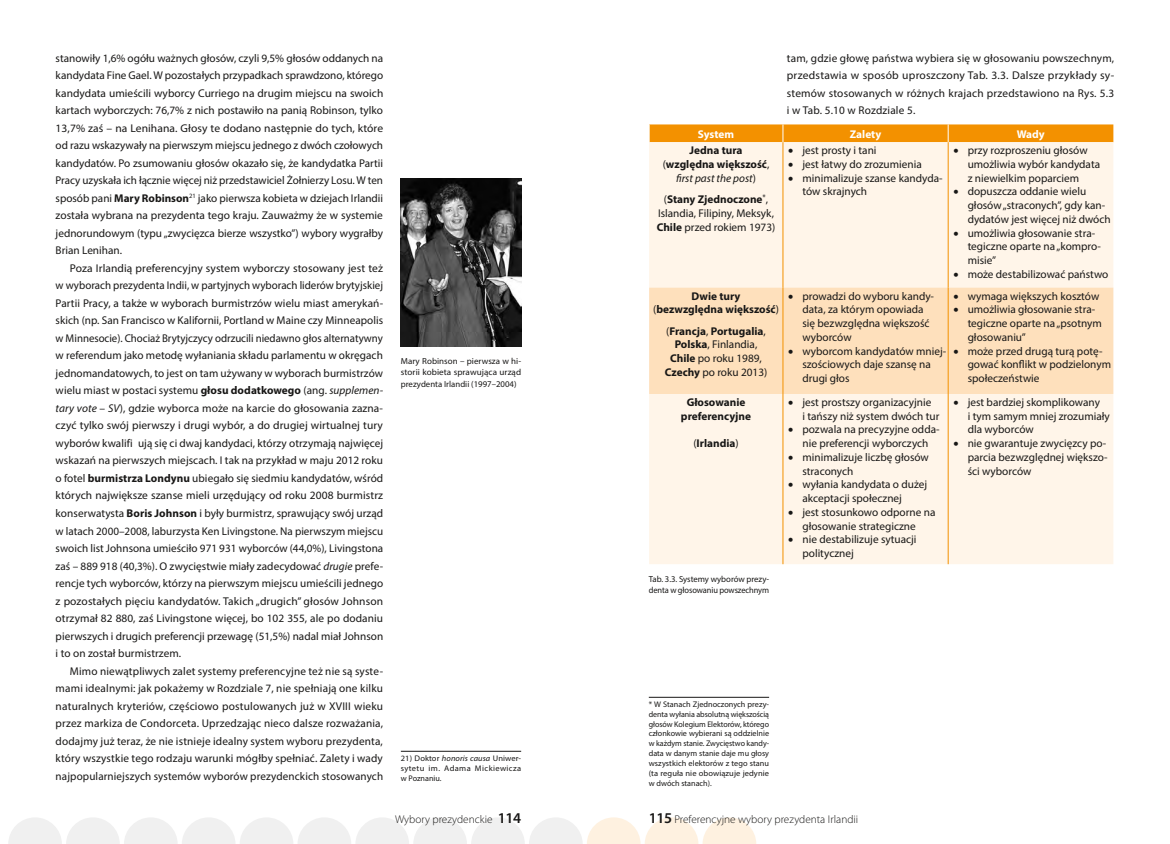
<style>
.page{position:relative;width:1170px;height:844px;background:#fff}
.page>*{position:absolute;margin:0;border:0;box-sizing:border-box;transform-origin:0 0}
.t1{font:11.25px/17.5px "Myriad Pro";color:#181716}
.t2{font:700 11.25px/13.8px "Myriad Pro";color:#181716;text-align:center}
.t3{font:300 11.25px "Myriad Pro";color:#181716}
.t4{font:700 11.25px "Myriad Pro";color:#fff}
.t5{font:8.75px/11.4px "Myriad Pro";color:#181716;text-align:justify}
.t6{font:8.12px/9.9px "Myriad Pro";letter-spacing:.01em;color:#181716;text-align:justify}
.t7{font:8.12px/9.9px "Myriad Pro";letter-spacing:.01em;color:#181716;text-align:justify;scale:1.04 1}
.s1{font-weight:700}
.s2{font-style:italic}
.s3{font-weight:600;font-size:15px}
.s4{font-weight:400}
.s5{font-weight:400;font-style:italic}
</style>
<div class="page">
<svg style="left:8px;top:817px;width:748px;height:26px"></svg>
<img style="left:401px;top:178px;width:120px;height:168px">
<hr style="left:401px;top:750px;width:120px;height:1px;background:#181716">
<hr style="left:648px;top:696px;width:121px;height:1px;background:#181716">
<div style="left:649px;top:142px;width:464px;height:422px;background:#fff5e9"></div>
<div style="left:649px;top:287px;width:464px;height:107px;background:#fee0bc"></div>
<div style="left:649px;top:124px;width:464px;height:18px;background:#f39100"></div>
<hr style="left:782px;top:142px;width:1px;height:145px;background:#f39100">
<hr style="left:947px;top:142px;width:1px;height:145px;background:#f39100">
<hr style="left:782px;top:394px;width:1px;height:170px;background:#f39100">
<hr style="left:947px;top:394px;width:1px;height:170px;background:#f39100">
<hr style="left:782px;top:287px;width:1px;height:107px;background:#f39100">
<hr style="left:947px;top:287px;width:1px;height:107px;background:#f39100">
<p class="t1" style="left:56px;top:49px;width:329px;text-align:justify">stanowiły 1,6% ogółu ważnych głosów, czyli 9,5% głosów oddanych na kandydata Fine Gael. W pozostałych przypadkach sprawdzono, którego kandydata umieścili wyborcy Curriego na drugim miejscu na swoich kartach wyborczych: 76,7% z nich postawiło na panią Robinson, tylko 13,7% zaś – na Lenihana. Głosy te dodano następnie do tych, które od razu wskazywały na pierwszym miejscu jednego z dwóch czołowych kandydatów. Po zsumowaniu głosów okazało się, że kandydatka Partii Pracy uzyskała ich łącznie więcej niż przedstawiciel Żołnierzy Losu. W ten sposób pani <span class="s1">Mary Robinson</span><sup>21</sup> jako pierwsza kobieta w dziejach Irlandii została wybrana na prezydenta tego kraju. Zauważmy że w systemie jednorundowym (typu „zwycięzca bierze wszystko”) wybory wygrałby Brian Lenihan.</p>
<p class="t1" style="left:56px;top:259px;width:329px;text-align:justify;text-indent:14px">Poza Irlandią preferencyjny system wyborczy stosowany jest też w wyborach prezydenta Indii, w partyjnych wyborach liderów brytyjskiej Partii Pracy, a także w wyborach burmistrzów wielu miast amerykań&shy;skich (np. San Francisco w Kalifornii, Portland w Maine czy Minneapolis w Minnesocie). Chociaż Brytyjczycy odrzucili niedawno głos alternatywny w referendum jako metodę wyłaniania składu parlamentu w okręgach jednomandatowych, to jest on tam używany w wyborach burmistrzów wielu miast w postaci systemu <span class="s1">głosu dodatkowego</span> (ang. <span class="s2">supplemen&shy;tary vote</span> – <span class="s2">SV</span>), gdzie wyborca może na karcie do głosowania zazna&shy;czyć tylko swój pierwszy i drugi wybór, a do drugiej wirtualnej tury wyborów kwalifi ują się ci dwaj kandydaci, którzy otrzymają najwięcej wskazań na pierwszych miejscach. I tak na przykład w maju 2012 roku o fotel <span class="s1">burmistrza Londynu</span> ubiegało się siedmiu kandydatów, wśród których największe szanse mieli urzędujący od roku 2008 burmistrz konserwatysta <span class="s1">Boris Johnson</span> i były burmistrz, sprawujący swój urząd w latach 2000–2008, laburzysta Ken Livingstone. Na pierwszym miejscu swoich list Johnsona umieściło 971 931 wyborców (44,0%), Livingstona zaś – 889 918 (40,3%). O zwycięstwie miały zadecydować <span class="s2">drugie</span> prefe&shy;rencje tych wyborców, którzy na pierwszym miejscu umieścili jednego z pozostałych pięciu kandydatów. Takich „drugich” głosów Johnson otrzymał 82 880, zaś Livingstone więcej, bo 102 355, ale po dodaniu pierwszych i drugich preferencji przewagę (51,5%) nadal miał Johnson i to on został burmistrzem.</p>
<p class="t1" style="left:56px;top:661px;width:329px;text-align:justify;text-indent:14px">Mimo niewątpliwych zalet systemy preferencyjne też nie są syste&shy;mami idealnymi: jak pokażemy w Rozdziale 7, nie spełniają one kilku naturalnych kryteriów, częściowo postulowanych już w XVIII wieku przez markiza de Condorceta. Uprzedzając nieco dalsze rozważania, dodajmy już teraz, że nie istnieje idealny system wyboru prezydenta, który wszystkie tego rodzaju warunki mógłby spełniać. Zalety i wady najpopularniejszych systemów wyborów prezydenckich stosowanych</p>
<p class="t5" style="left:401px;top:355px;width:122px">Mary Robinson – pierwsza w hi&shy;storii kobieta sprawująca urząd prezydenta Irlandii (1997–2004)</p>
<p class="t7" style="left:401px;top:752px;width:117px">21) Doktor <span class="s2">honoris causa</span> Uniwer&shy;sytetu im. Adama Mickiewicza w Poznaniu.</p>
<p class="t3" style="left:395px;top:812px;width:128px">Wybory prezydenckie <span class="s3">114</span></p>
<p class="t1" style="left:786px;top:49px;width:329px;text-align:justify">tam, gdzie głowę państwa wybiera się w głosowaniu powszechnym, przedstawia w sposób uproszczony Tab. 3.3. Dalsze przykłady sy&shy;stemów stosowanych w różnych krajach przedstawiono na Rys. 5.3 i w Tab. 5.10 w Rozdziale 5.</p>
<p class="t4" style="left:698px;top:126px;width:38px">System</p>
<p class="t4" style="left:849px;top:126px;width:33px">Zalety</p>
<p class="t4" style="left:1016px;top:126px;width:30px">Wady</p>
<p class="t2" style="left:662px;top:143px;width:108px">Jedna tura <span class="s4">(</span>względna większość<span class="s4">, </span><span class="s5">first past the post</span><span class="s4">)</span></p>
<p class="t1" style="left:656px;top:192px;width:120px;line-height:13.8px;text-align:center">(<span class="s1">Stany Zjednoczone</span><sup>*</sup>,<br>Islandia, Filipiny, Meksyk,<br><span class="s1">Chile</span> przed rokiem 1973)</p>
<p class="t1" style="left:967px;top:143px;width:134px;line-height:13.8px;text-indent:-14px">• przy rozproszeniu głosów umożliwia wybór kandydata z niewielkim poparciem</p>
<p class="t1" style="left:967px;top:184px;width:144px;line-height:13.8px;text-indent:-14px">• dopuszcza oddanie wielu głosów „straconych”, gdy kan&shy;dydatów jest więcej niż dwóch</p>
<p class="t1" style="left:967px;top:226px;width:135px;line-height:13.8px;text-indent:-14px">• umożliwia głosowanie stra&shy;tegiczne oparte na „kompro&shy;misie”</p>
<p class="t1" style="left:953px;top:265px;width:156px">• może destabilizować państwo</p>
<p class="t1" style="left:788px;top:141px;width:90px">• jest prosty i tani</p>
<p class="t1" style="left:788px;top:155px;width:135px">• jest łatwy do zrozumienia</p>
<p class="t1" style="left:802px;top:171px;width:142px;line-height:13.8px;text-indent:-14px">• minimalizuje szanse kandyda&shy;tów skrajnych</p>
<p class="t2" style="left:653px;top:288px;width:127px">Dwie tury<br><span class="s4">(</span>bezwzględna większość<span class="s4">)</span></p>
<p class="t1" style="left:664px;top:323px;width:104px;line-height:13.8px;text-align:center">(<span class="s1">Francja</span>, <span class="s1">Portugalia</span>,<br><span class="s1">Polska</span>, Finlandia,<br><span class="s1">Chile</span> po roku 1989,<br><span class="s1">Czechy</span> po roku 2013)</p>
<p class="t2" style="left:681px;top:395px;width:72px">Głosowanie preferencyjne</p>
<p class="t2" style="left:693px;top:436px;width:47px"><span class="s4">(</span>Irlandia<span class="s4">)</span></p>
<p class="t5" style="left:648px;top:573px;width:122px">Tab. 3.3. Systemy wyborów prezy&shy;denta w głosowaniu powszechnym</p>
<p class="t1" style="left:802px;top:288px;width:133px;line-height:13.8px;text-indent:-14px">• prowadzi do wyboru kandy&shy;data, za którym opowiada się bezwzględna większość wyborców</p>
<p class="t1" style="left:802px;top:343px;width:145px;line-height:13.8px;text-indent:-14px">• wyborcom kandydatów mniej&shy;szościowych daje szansę na drugi głos</p>
<p class="t1" style="left:802px;top:395px;width:138px;line-height:13.8px;text-indent:-14px">• jest prostszy organizacyjnie<br>i tańszy niż system dwóch tur</p>
<p class="t1" style="left:788px;top:422px;width:153px;line-height:13.8px;text-align:center">• pozwala na precyzyjne odda&shy;nie preferencji wyborczych</p>
<p class="t1" style="left:802px;top:450px;width:128px;line-height:13.8px;text-indent:-14px">• minimalizuje liczbę głosów straconych</p>
<p class="t1" style="left:802px;top:477px;width:126px;line-height:13.8px;text-indent:-14px">• wyłania kandydata o dużej akceptacji społecznej</p>
<p class="t1" style="left:788px;top:505px;width:149px;line-height:13.8px;text-align:center">• jest stosunkowo odporne na głosowanie strategiczne</p>
<p class="t1" style="left:802px;top:532px;width:116px;line-height:13.8px;text-indent:-14px">• nie destabilizuje sytuacji politycznej</p>
<p class="t1" style="left:953px;top:287px;width:147px">• wymaga większych kosztów</p>
<p class="t1" style="left:967px;top:302px;width:136px;line-height:13.8px;text-indent:-14px">• umożliwia głosowanie stra&shy;tegiczne oparte na „psotnym głosowaniu”</p>
<p class="t1" style="left:967px;top:343px;width:145px;line-height:13.8px;text-indent:-14px">• może przed drugą turą potę&shy;gować konflikt w podzielonym społeczeństwie</p>
<p class="t1" style="left:967px;top:395px;width:144px;line-height:13.8px;text-indent:-14px">• jest bardziej skomplikowany<br>i tym samym mniej zrozumiały dla wyborców</p>
<p class="t1" style="left:967px;top:436px;width:141px;line-height:13.8px;text-align:justify;text-indent:-14px">• nie gwarantuje zwycięzcy po&shy;parcia bezwzględnej większo&shy;ści wyborców</p>
<p class="t6" style="left:648px;top:698px;width:122px">* W Stanach Zjednoczonych prezy&shy;denta wyłania absolutną większością głosów Kolegium Elektorów, którego członkowie wybierani są oddzielnie w każdym stanie. Zwycięstwo kandy&shy;data w danym stanie daje mu głosy wszystkich elektorów z tego stanu (ta reguła nie obowiązuje jedynie w dwóch stanach).</p>
<p class="t3" style="left:648px;top:812px;width:211px"><span class="s3">115</span> Preferencyjne wybory prezydenta Irlandii</p>
</div>
